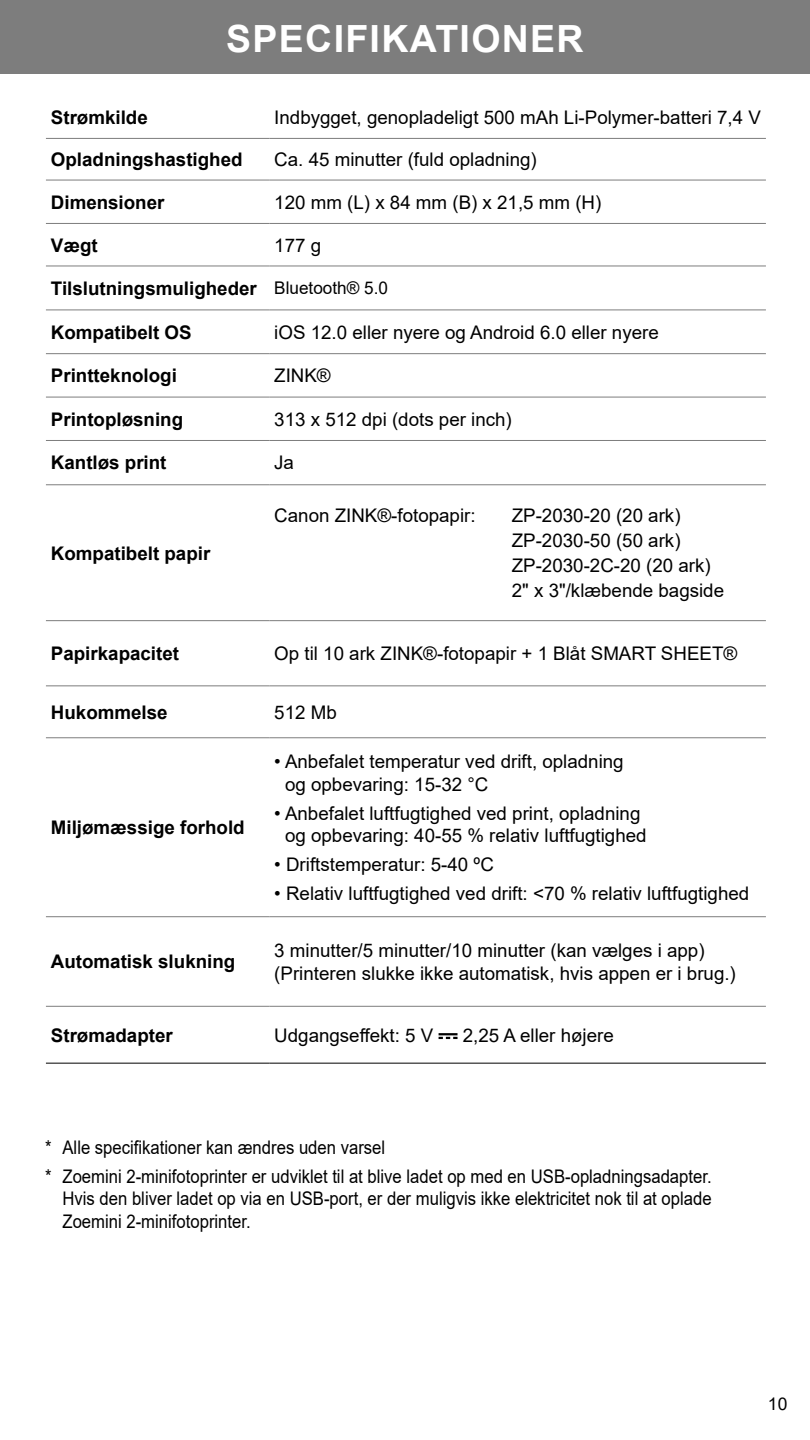
<style>
.page{position:relative;width:810px;height:1440px;background:#fff}
.page>*{position:absolute;margin:0;border:0;box-sizing:border-box;transform-origin:0 0}
.t1{font:700 37.5px "Arial";letter-spacing:.035em;color:#fff}
.t2{font:18.75px/25px "Arial";color:#000}
.t3{font:700 18.75px "Arial";color:#000}
.t4{font:18.75px/28.8px "Arial";color:#000;scale:.89 1}
.t5{font:17.5px "Arial";color:#000}
.s1{font-weight:400;font-size:17.5px}
</style>
<div class="page">
<div style="left:0;top:0;width:810px;height:73px;background:#7d7d7d"></div>
<hr style="left:46px;top:138px;width:223px;height:1px;background:#7d7d7d">
<hr style="left:269px;top:138px;width:497px;height:1px;background:#7d7d7d">
<hr style="left:46px;top:180px;width:223px;height:1px;background:#7d7d7d">
<hr style="left:269px;top:180px;width:497px;height:1px;background:#7d7d7d">
<hr style="left:46px;top:223px;width:223px;height:1px;background:#7d7d7d">
<hr style="left:269px;top:223px;width:497px;height:1px;background:#7d7d7d">
<hr style="left:46px;top:266px;width:223px;height:1px;background:#7d7d7d">
<hr style="left:269px;top:266px;width:497px;height:1px;background:#7d7d7d">
<hr style="left:46px;top:310px;width:223px;height:1px;background:#7d7d7d">
<hr style="left:269px;top:310px;width:497px;height:1px;background:#7d7d7d">
<hr style="left:46px;top:353px;width:223px;height:1px;background:#7d7d7d">
<hr style="left:269px;top:353px;width:497px;height:1px;background:#7d7d7d">
<hr style="left:46px;top:397px;width:223px;height:1px;background:#7d7d7d">
<hr style="left:269px;top:397px;width:497px;height:1px;background:#7d7d7d">
<hr style="left:46px;top:440px;width:223px;height:1px;background:#7d7d7d">
<hr style="left:269px;top:440px;width:497px;height:1px;background:#7d7d7d">
<hr style="left:46px;top:484px;width:223px;height:1px;background:#7d7d7d">
<hr style="left:269px;top:484px;width:497px;height:1px;background:#7d7d7d">
<hr style="left:46px;top:620px;width:223px;height:1px;background:#7d7d7d">
<hr style="left:269px;top:620px;width:497px;height:1px;background:#7d7d7d">
<hr style="left:46px;top:686px;width:223px;height:1px;background:#7d7d7d">
<hr style="left:269px;top:686px;width:497px;height:1px;background:#7d7d7d">
<hr style="left:46px;top:737px;width:223px;height:1px;background:#7d7d7d">
<hr style="left:269px;top:737px;width:497px;height:1px;background:#7d7d7d">
<hr style="left:46px;top:916px;width:223px;height:1px;background:#7d7d7d">
<hr style="left:269px;top:916px;width:497px;height:1px;background:#7d7d7d">
<hr style="left:46px;top:1006px;width:223px;height:1px;background:#7d7d7d">
<hr style="left:269px;top:1006px;width:497px;height:1px;background:#7d7d7d">
<hr style="left:46px;top:1063px;width:223px;height:1px;background:#000">
<hr style="left:269px;top:1063px;width:497px;height:1px;background:#000">
<svg style="left:439px;top:1033px;width:19px;height:6px"></svg>
<h1 class="t1" style="left:226px;top:12px;width:359px">SPECIFIKATIONER</h1>
<p class="t3" style="left:51px;top:104px;width:98px">Strømkilde</p>
<p class="t2" style="left:274px;top:105px;width:488px">Indbygget, genopladeligt 500 mAh Li-Polymer-batteri 7,4 V</p>
<p class="t3" style="left:51px;top:146px;width:193px">Opladningshastighed</p>
<p class="t2" style="left:274px;top:147px;width:264px">Ca. 45 minutter (fuld opladning)</p>
<p class="t3" style="left:51px;top:189px;width:115px">Dimensioner</p>
<p class="t2" style="left:274px;top:189px;width:329px">120 mm (L) x 84 mm (B) x 21,5 mm (H)</p>
<p class="t3" style="left:51px;top:232px;width:48px">Vægt</p>
<p class="t2" style="left:274px;top:232px;width:48px">177 g</p>
<p class="t3" style="left:51px;top:275px;width:339px">Tilslutningsmuligheder <span class="s1">Bluetooth® 5.0</span></p>
<p class="t3" style="left:51px;top:319px;width:142px">Kompatibelt OS</p>
<p class="t2" style="left:274px;top:319px;width:386px">iOS 12.0 eller nyere og Android 6.0 eller nyere</p>
<p class="t3" style="left:51px;top:362px;width:128px">Printteknologi</p>
<p class="t2" style="left:274px;top:363px;width:58px">ZINK®</p>
<p class="t3" style="left:51px;top:406px;width:134px">Printopløsning</p>
<p class="t2" style="left:274px;top:406px;width:239px">313 x 512 dpi (dots per inch)</p>
<p class="t3" style="left:51px;top:450px;width:117px">Kantløs print</p>
<p class="t2" style="left:274px;top:450px;width:21px">Ja</p>
<p class="t3" style="left:51px;top:540px;width:161px">Kompatibelt papir</p>
<p class="t2" style="left:274px;top:503px;width:203px">Canon ZINK®-fotopapir:</p>
<p class="t2" style="left:512px;top:503px;width:214px">ZP-2030-20 (20 ark)<br>ZP-2030-50 (50 ark)<br>ZP-2030-2C-20 (20 ark)<br>2" x 3"/klæbende bagside</p>
<p class="t3" style="left:51px;top:640px;width:130px">Papirkapacitet</p>
<p class="t2" style="left:274px;top:641px;width:465px">Op til 10 ark ZINK®-fotopapir + 1 Blåt SMART SHEET®</p>
<p class="t3" style="left:51px;top:699px;width:118px">Hukommelse</p>
<p class="t2" style="left:274px;top:699px;width:64px">512 Mb</p>
<p class="t3" style="left:51px;top:814px;width:195px">Miljømæssige forhold</p>
<p class="t2" style="left:285px;top:750px;width:340px;line-height:22.5px;text-indent:-11px">• Anbefalet temperatur ved drift, opladning og opbevaring: 15-32 °C</p>
<p class="t2" style="left:274px;top:802px;width:374px;line-height:22.5px;text-align:center">• Anbefalet luftfugtighed ved print, opladning og opbevaring: 40-55 % relativ luftfugtighed</p>
<p class="t2" style="left:274px;top:852px;width:221px">• Driftstemperatur: 5-40 ºC</p>
<p class="t2" style="left:274px;top:880px;width:477px">• Relativ luftfugtighed ved drift: &lt;70 % relativ luftfugtighed</p>
<p class="t3" style="left:51px;top:948px;width:186px">Automatisk slukning</p>
<p class="t2" style="left:274px;top:939px;width:463px;line-height:22.5px">3 minutter/5 minutter/10 minutter (kan vælges i app) (Printeren slukke ikke automatisk, hvis appen er i brug.)</p>
<p class="t3" style="left:51px;top:1022px;width:123px">Strømadapter</p>
<p class="t2" style="left:274px;top:1022px;width:161px">Udgangseffekt: 5 V</p>
<p class="t2" style="left:463px;top:1022px;width:153px">2,25 A eller højere</p>
<p class="t4" style="left:45px;top:1133px;width:751px">* Alle specifikationer kan ændres uden varsel<br>* Zoemini 2-minifotoprinter er udviklet til at blive ladet op med en USB-opladningsadapter.</p>
<p class="t4" style="left:62px;top:1187px;width:731px;line-height:22.5px">Hvis den bliver ladet op via en USB-port, er der muligvis ikke elektricitet nok til at oplade<br>Zoemini 2-minifotoprinter.</p>
<p class="t5" style="left:768px;top:1392px;width:21px">10</p>
</div>
